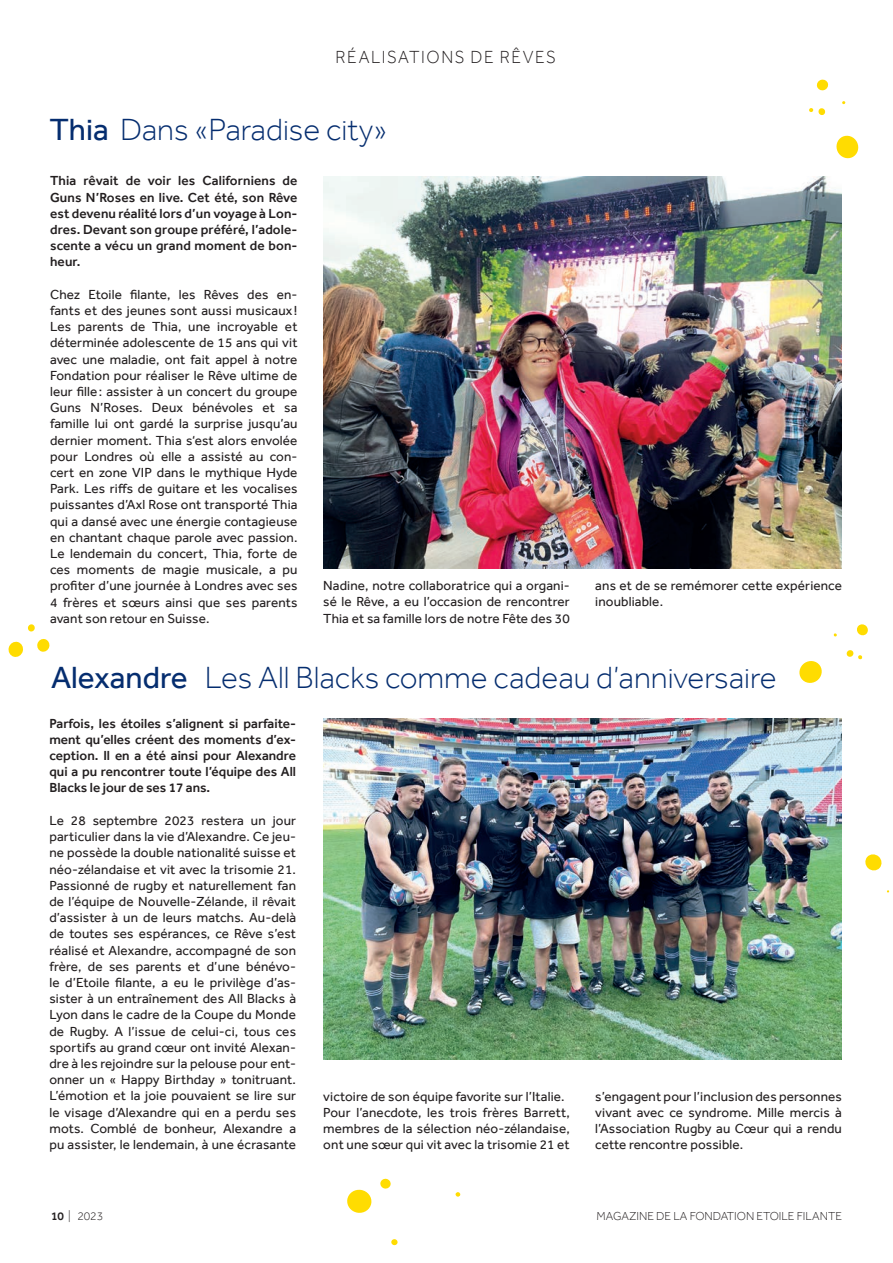
<style>
.page{position:relative;width:893px;height:1263px;background:#fff}
.page>*{position:absolute;margin:0;border:0;box-sizing:border-box;transform-origin:0 0}
.t1{font:300 31.5px "Effra";color:#052d6f}
.t2{font:300 18px "Effra";letter-spacing:.09em;color:#231f20;scale:.95 1}
.t3{font:13.5px/16.2px "Effra";letter-spacing:.01em;color:#231f20;text-align:justify}
.t4{font:500 13.5px/16.2px "Effra";color:#231f20;text-align:justify}
.t5{font:300 11.85px "Effra";color:#231f20}
.s1{font-weight:400}
.s2{font-weight:500}
</style>
<div class="page">
<svg style="left:865px;top:854px;width:17px;height:17px"></svg>
<svg style="left:836px;top:135px;width:23px;height:24px"></svg>
<svg style="left:816px;top:79px;width:13px;height:12px"></svg>
<svg style="left:809px;top:108px;width:17px;height:7px"></svg>
<svg style="left:8px;top:641px;width:15px;height:16px"></svg>
<svg style="left:37px;top:639px;width:13px;height:13px"></svg>
<svg style="left:28px;top:624px;width:7px;height:8px"></svg>
<svg style="left:799px;top:661px;width:23px;height:22px"></svg>
<svg style="left:857px;top:624px;width:11px;height:12px"></svg>
<svg style="left:846px;top:650px;width:16px;height:9px"></svg>
<svg style="left:834px;top:633px;width:3px;height:4px"></svg>
<svg style="left:347px;top:1189px;width:25px;height:24px"></svg>
<svg style="left:380px;top:1178px;width:11px;height:11px"></svg>
<div style="left:391px;top:1239px;width:7px;height:6px;background:#ffdc01;border-radius:50%"></div>
<svg style="left:455px;top:1192px;width:5px;height:5px"></svg>
<img style="left:323px;top:719px;width:519px;height:341px">
<img style="left:323px;top:176px;width:519px;height:392px">
<p class="t2" style="left:336px;top:46px;width:233px">RÉALISATIONS DE RÊVES</p>
<p class="t1" style="left:49px;top:111px;width:339px"><span class="s1">Thia</span> Dans «Paradise city»</p>
<p class="t4" style="left:50px;top:173px;width:249px">Thia rêvait de voir les Californiens de Guns N’Roses en live. Cet été, son Rêve est devenu réalité lors d’un voyage à Lon&shy;dres. Devant son groupe préféré, l’adole&shy;scente a vécu un grand moment de bon&shy;heur.</p>
<p class="t3" style="left:50px;top:286px;width:249px">Chez Etoile filante, les Rêves des en&shy;fants et des jeunes sont aussi musicaux !<br>Les parents de Thia, une incroyable et déterminée adolescente de 15 ans qui vit avec une maladie, ont fait appel à notre Fondation pour réaliser le Rêve ultime de leur fille : assister à un concert du groupe Guns N’Roses. Deux bénévoles et sa famille lui ont gardé la surprise jusqu’au dernier moment. Thia s‘est alors envolée pour Londres où elle a assisté au con&shy;cert en zone VIP dans le mythique Hyde Park. Les riffs de guitare et les vocalises puissantes d’Axl Rose ont transporté Thia qui a dansé avec une énergie contagieuse en chantant chaque parole avec passion.<br>Le lendemain du concert, Thia, forte de ces moments de magie musicale, a pu profiter d’une journée à Londres avec ses 4 frères et sœurs ainsi que ses parents avant son retour en Suisse.</p>
<p class="t3" style="left:323px;top:577px;width:248px">Nadine, notre collaboratrice qui a organi&shy;sé le Rêve, a eu l’occasion de rencontrer Thia et sa famille lors de notre Fête des 30</p>
<p class="t3" style="left:595px;top:577px;width:248px">ans et de se remémorer cette expérience inoubliable.</p>
<p class="t1" style="left:51px;top:659px;width:727px"><span class="s1">Alexandre</span> Les All Blacks comme cadeau d’anniversaire</p>
<p class="t4" style="left:49px;top:715px;width:248px">Parfois, les étoiles s’alignent si parfaite&shy;ment qu’elles créent des moments d’ex&shy;ception. Il en a été ainsi pour Alexandre qui a pu rencontrer toute l’équipe des All Blacks le jour de ses 17 ans.</p>
<p class="t3" style="left:49px;top:812px;width:248px">Le 28 septembre 2023 restera un jour particulier dans la vie d’Alexandre. Ce jeu&shy;ne possède la double nationalité suisse et néo-zélandaise et vit avec la trisomie 21.<br>Passionné de rugby et naturellement fan de l’équipe de Nouvelle-Zélande, il rêvait d’assister à un de leurs matchs. Au-delà de toutes ses espérances, ce Rêve s’est réalisé et Alexandre, accompagné de son frère, de ses parents et d’une bénévo&shy;le d’Etoile filante, a eu le privilège d’as&shy;sister à un entraînement des All Blacks à Lyon dans le cadre de la Coupe du Monde de Rugby. A l’issue de celui-ci, tous ces sportifs au grand cœur ont invité Alexan&shy;dre à les rejoindre sur la pelouse pour ent&shy;onner un « Happy Birthday » tonitruant.<br>L’émotion et la joie pouvaient se lire sur le visage d’Alexandre qui en a perdu ses mots. Comblé de bonheur, Alexandre a pu assister, le lendemain, à une écrasante</p>
<p class="t3" style="left:323px;top:1088px;width:243px">victoire de son équipe favorite sur l’Italie.</p>
<p class="t3" style="left:323px;top:1104px;width:248px">Pour l’anecdote, les trois frères Barrett, membres de la sélection néo-zélandaise, ont une sœur qui vit avec la trisomie 21 et</p>
<p class="t3" style="left:595px;top:1088px;width:248px">s’engagent pour l’inclusion des personnes vivant avec ce syndrome. Mille mercis à l’Association Rugby au Cœur qui a rendu cette rencontre possible.</p>
<p class="t5" style="left:51px;top:1209px;width:54px"><span class="s2">10</span> | 2023</p>
<p class="t5" style="left:597px;top:1209px;width:247px">MAGAZINE DE LA FONDATION ETOILE FILANTE</p>
</div>
